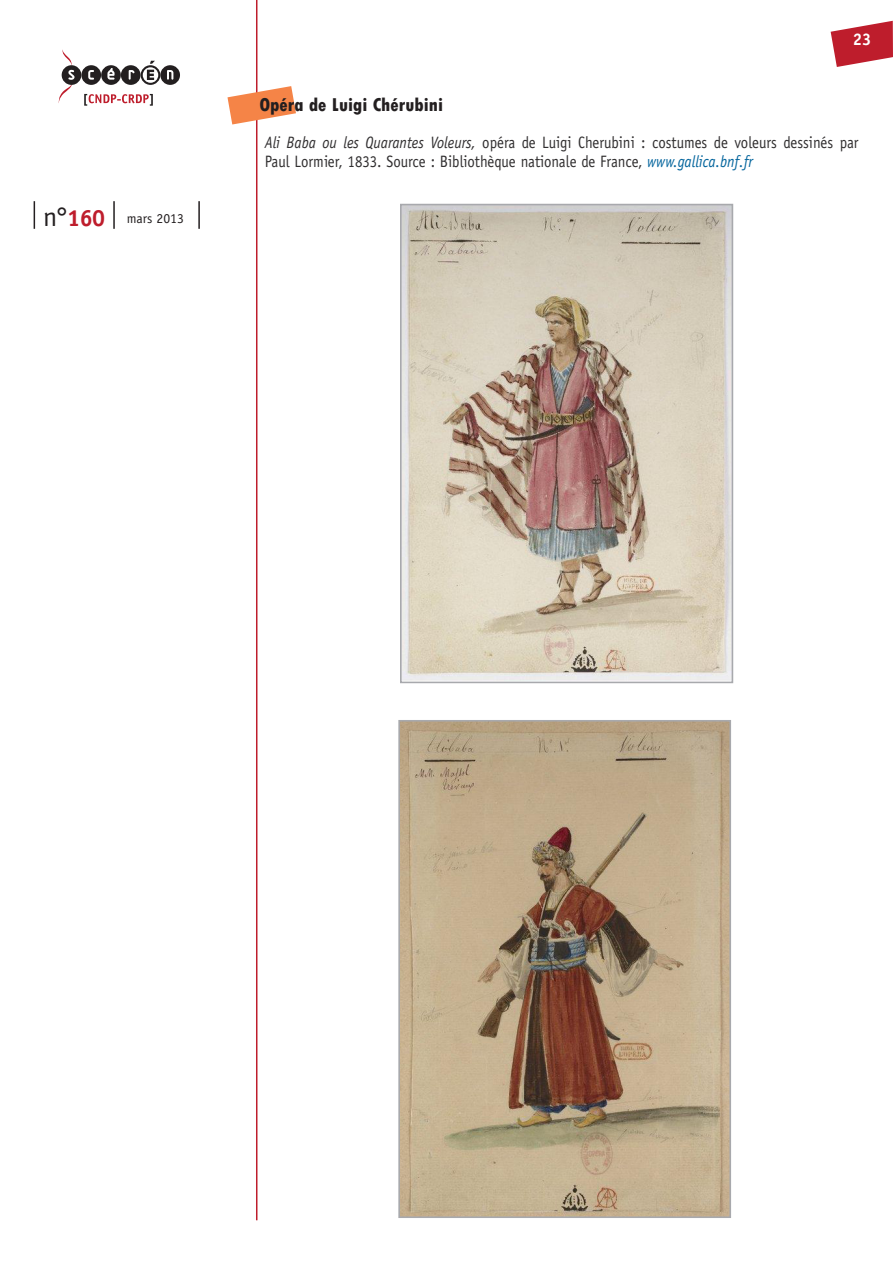
<style>
.page{position:relative;width:893px;height:1263px;background:#fff}
.page>*{position:absolute;margin:0;border:0;box-sizing:border-box;transform-origin:0 0}
.t1{font:700 21px "Officina Sans Std";color:#fff}
.titre_3{font:800 condensed 19.5px "Tw Cen";color:#231f20}
.t2{font:700 16.8px "Officina Sans Std";color:#fff}
.txt_usuel{font:16.5px/19.5px "Officina Sans Std";color:#312f30;scale:.9 1}
.t3{font:13.65px "Officina Sans Std";color:#231f20}
.s1{font-size:27.3px}
.s2{font-weight:700;font-size:23.4px;color:#be1d2c}
.s3{font-style:italic}
.s4{font-style:italic;color:#04659d}
</style>
<div class="page">
<svg style="left:34px;top:201px;width:1px;height:28px"></svg>
<hr style="left:113px;top:201px;width:2px;height:28px;background:#231f20">
<hr style="left:198px;top:201px;width:2px;height:28px;background:#231f20">
<hr style="left:256px;top:0;width:1px;height:1220px;background:#be1d2c">
<svg style="left:831px;top:21px;width:62px;height:46px"></svg>
<svg style="left:58px;top:49px;width:122px;height:57px"></svg>
<svg style="left:227px;top:86px;width:69px;height:38px"></svg>
<img style="left:401px;top:723px;width:327px;height:492px">
<div style="left:398px;top:720px;width:333px;height:498px;border:2px solid #a8a9ad"></div>
<img style="left:403px;top:207px;width:327px;height:473px">
<div style="left:400px;top:204px;width:333px;height:479px;border:2px solid #a8a9ad"></div>
<p class="t3" style="left:43px;top:210px;width:142px"><span class="s1">n°</span><span class="s2">160</span> mars 2013</p>
<p class="t2" style="left:853px;top:29px;width:20px">23</p>
<p class="t1" style="left:843px;top:30px;width:25px">23</p>
<p class="titre_3" style="left:259px;top:93px;width:185px">Opéra de Luigi Chérubini</p>
<p class="txt_usuel" style="left:265px;top:132px;width:661px"><span class="s3">Ali Baba ou les Quarantes Voleurs,</span> opéra de Luigi Cherubini : costumes de voleurs dessinés par<br>Paul Lormier, 1833. Source : Bibliothèque nationale de France, <span class="s4">www.gallica.bnf.fr</span></p>
</div>
